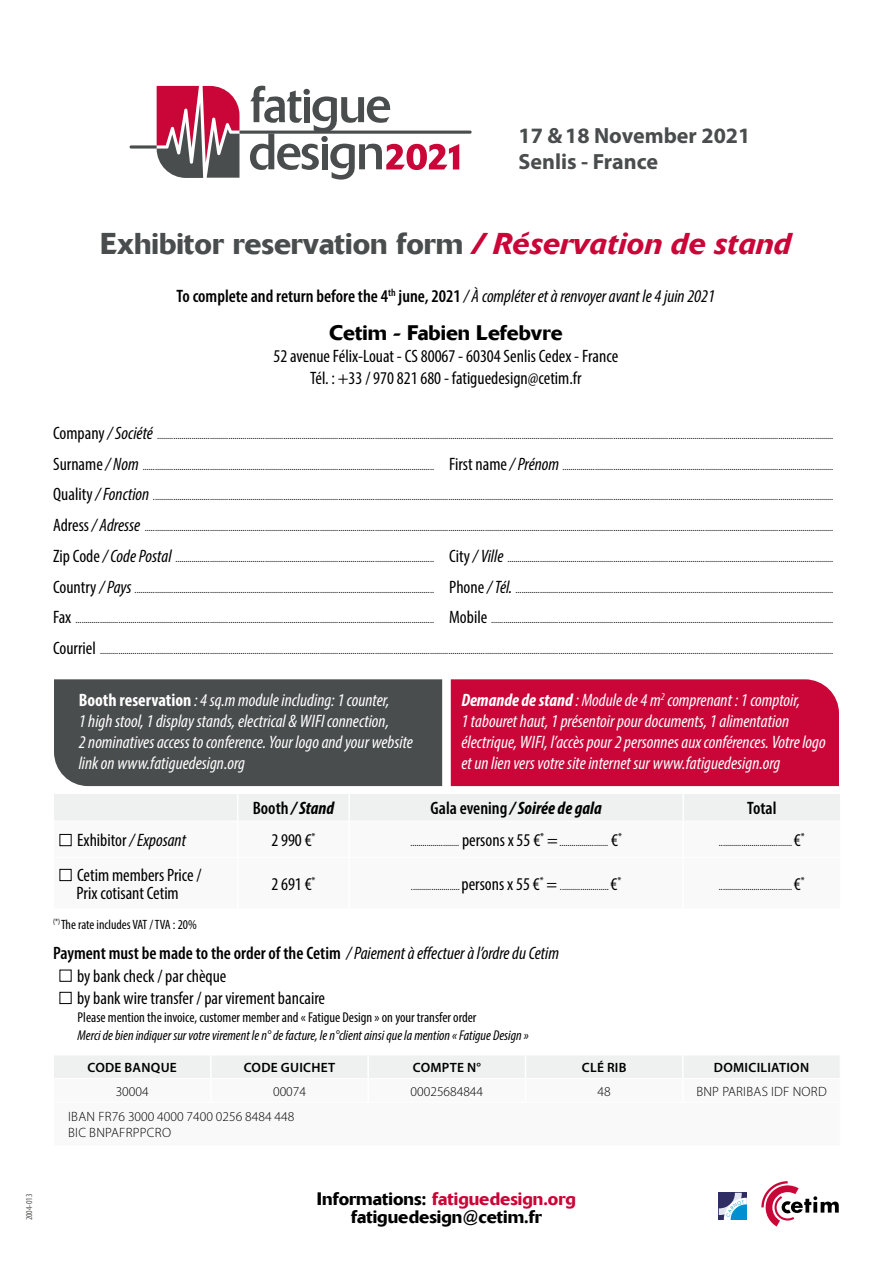
<style>
.page{position:relative;width:893px;height:1263px;background:#fff}
.page>*{position:absolute;margin:0;border:0;box-sizing:border-box;transform-origin:0 0}
.t1{font:500 30px "Delta";color:#4a4d4d}
.t2{font:700 22.05px/25.8px "Myriad Pro";color:#4a4d4d}
.t3{font:500 21px "Delta";color:#000}
.t4{font:italic condensed 18px/21px "Myriad Pro";color:#fff}
.t5{font:condensed 18px/22.2px "Myriad Pro";color:#000}
.t6{font:600 condensed 18px "Myriad Pro";color:#000}
.t7{font:500 18px/18px "Delta";color:#000;text-align:center}
.t8{font:italic 700 condensed 18px "Myriad Pro";color:#000}
.t9{font:italic condensed 14.25px "Myriad Pro";color:#000}
.t10{font:condensed 14.25px "Myriad Pro";color:#000}
.t11{font:300 13.5px/16.2px "Myriad Pro";color:#000}
.t12{font:600 13.5px "Myriad Pro";letter-spacing:.02em;color:#000}
.t13{font:condensed 13.5px "Myriad Pro";color:#000}
.t14{font:300 13.5px "Myriad Pro";letter-spacing:.02em;color:#000}
.t15{font:condensed 10.5px "Myriad Pro";color:#000}
.t16{font:condensed 9px "Myriad Pro";color:#575756}
.s1{font-style:italic;color:#ca0538}
.s2{font-weight:400;font-style:italic}
.s3{font-size:18px}
.s4{font-style:italic;font-size:18px}
.s5{font-weight:700;font-style:normal}
.s6{font-weight:700}
.s7{font-weight:600;font-style:normal}
.s8{font-style:italic}
.s9{font-weight:600}
.s10{color:#ca0538}
</style>
<div class="page">
<div style="left:451px;top:679px;width:388px;height:107px;background:#ca0538"></div>
<div style="left:54px;top:679px;width:388px;height:107px;background:#4a4d4d"></div>
<div style="left:60px;top:970px;width:12px;height:12px;border:1px solid #000"></div>
<div style="left:60px;top:992px;width:12px;height:12px;border:1px solid #000"></div>
<div style="left:54px;top:1056px;width:786px;height:22px;background:#eff0f0"></div>
<div style="left:54px;top:794px;width:786px;height:26px;background:#eff0f0"></div>
<div style="left:60px;top:834px;width:12px;height:12px;border:1px solid #000"></div>
<div style="left:60px;top:869px;width:12px;height:12px;border:1px solid #000"></div>
<svg style="left:130px;top:86px;width:342px;height:94px"></svg>
<svg style="left:719px;top:1193px;width:28px;height:27px"></svg>
<svg style="left:761px;top:1181px;width:78px;height:45px"></svg>
<h2 class="t2" style="left:518px;top:122px;width:233px">17 &amp;18 November 2021<br>Senlis - France</h2>
<h1 class="t1" style="left:100px;top:225px;width:693px">Exhibitor reservation form <span class="s1">/ Réservation de stand</span></h1>
<h3 class="t6" style="left:177px;top:285px;width:540px">To complete and return before the 4<sup>th</sup> june, 2021 <span class="s2">/ À compléter et à renvoyer avant le 4 juin 2021</span></h3>
<h3 class="t3" style="left:329px;top:320px;width:235px">Cetim - Fabien Lefebvre</h3>
<h3 class="t5" style="left:274px;top:345px;width:346px;text-align:center">52 avenue Félix-Louat - CS 80067 - 60304 Senlis Cedex - France<br>Tél. : +33 / 970 821 680 - fatiguedesign@cetim.fr</h3>
<p class="t15" style="left:53px;top:429px;width:782px"><span class="s3">Company</span> <span class="s4">/ Société</span> ............................................................................................................................................................................................................................................................................................................................................</p>
<p class="t15" style="left:53px;top:460px;width:782px"><span class="s3">Surname</span> <span class="s4">/ Nom</span> ............................................................................................................................................... <span class="s3">First name</span> <span class="s4">/ Prénom</span> .....................................................................................................................................</p>
<p class="t15" style="left:53px;top:490px;width:782px"><span class="s3">Quality</span> <span class="s4">/ Fonction</span> ..............................................................................................................................................................................................................................................................................................................................................</p>
<p class="t15" style="left:53px;top:521px;width:782px"><span class="s3">Adress</span> <span class="s4">/ Adresse</span> ..................................................................................................................................................................................................................................................................................................................................................</p>
<p class="t15" style="left:53px;top:552px;width:782px"><span class="s3">Zip Code</span> <span class="s4">/ Code Postal</span> ............................................................................................................................... <span class="s3">City</span> <span class="s4">/ Ville</span> ................................................................................................................................................................</p>
<p class="t15" style="left:53px;top:583px;width:782px"><span class="s3">Country</span> <span class="s4">/ Pays</span> ................................................................................................................................................... <span class="s3">Phone</span> <span class="s4">/ Tél.</span> ............................................................................................................................................................</p>
<p class="t15" style="left:53px;top:613px;width:782px"><span class="s3">Fax</span> ................................................................................................................................................................................ <span class="s3">Mobile</span> ........................................................................................................................................................................</p>
<p class="t15" style="left:53px;top:644px;width:782px"><span class="s3">Courriel</span> ........................................................................................................................................................................................................................................................................................................................................................................</p>
<h3 class="t4" style="left:79px;top:689px;width:336px"><span class="s5">Booth reservation</span> : 4 sq.m module including: 1 counter,<br>1 high stool, 1 display stands, electrical &amp; WIFI connection,<br>2 nominatives access to conference. Your logo and your website link on www.fatiguedesign.org</h3>
<p class="t4" style="left:461px;top:689px;width:366px"><span class="s6">Demande de stand</span> : Module de 4 m<sup>2</sup> comprenant : 1 comptoir,<br>1 tabouret haut, 1 présentoir pour documents, 1 alimentation électrique, WIFI, l’accès pour 2 personnes aux conférences. Votre logo et un lien vers votre site internet sur www.fatiguedesign.org</p>
<h3 class="t8" style="left:253px;top:797px;width:83px"><span class="s7">Booth</span> / Stand</h3>
<h3 class="t8" style="left:431px;top:797px;width:173px"><span class="s7">Gala evening</span> / Soirée de gala</h3>
<h3 class="t6" style="left:747px;top:797px;width:31px">Total</h3>
<h3 class="t5" style="left:77px;top:829px;width:110px">Exhibitor <span class="s8">/ Exposant</span></h3>
<h3 class="t5" style="left:271px;top:829px;width:46px">2 990 €<sup>*</sup></h3>
<p class="t15" style="left:410px;top:836px;width:213px">........................ <span class="s3">persons x 55 €</span>* <span class="s3">=</span> ........................ <span class="s3">€</span>*</p>
<p class="t15" style="left:719px;top:836px;width:87px">.................................... <span class="s3">€</span>*</p>
<h3 class="t5" style="left:77px;top:866px;width:127px;line-height:18px">Cetim members Price /<br>Prix cotisant Cetim</h3>
<h3 class="t5" style="left:271px;top:873px;width:46px">2 691 €<sup>*</sup></h3>
<p class="t15" style="left:411px;top:880px;width:212px">........................ <span class="s3">persons x 55 €</span>* <span class="s3">=</span> ........................ <span class="s3">€</span>*</p>
<p class="t15" style="left:719px;top:880px;width:87px">.................................... <span class="s3">€</span>*</p>
<p class="t13" style="left:53px;top:916px;width:145px"><sup>(*)</sup> The rate includes VAT / TVA : 20%</p>
<h3 class="t5" style="left:77px;top:942px;width:483px;text-indent:-24px"><span class="s9">Payment must be made to the order of the Cetim</span> <span class="s8">/ Paiement à effectuer à l’ordre du Cetim </span>by bank check / par chèque<br>by bank wire transfer / par virement bancaire</h3>
<h3 class="t10" style="left:78px;top:1008px;width:400px">Please mention the invoice, customer member and « Fatigue Design » on your transfer order</h3>
<h3 class="t9" style="left:78px;top:1026px;width:453px">Merci de bien indiquer sur votre virement le n° de facture, le n°client ainsi que la mention « Fatigue Design »</h3>
<p class="t12" style="left:87px;top:1059px;width:91px">CODE BANQUE</p>
<p class="t12" style="left:244px;top:1059px;width:93px">CODE GUICHET</p>
<p class="t12" style="left:413px;top:1059px;width:70px">COMPTE N°</p>
<p class="t12" style="left:582px;top:1059px;width:46px">CLÉ RIB</p>
<p class="t12" style="left:714px;top:1059px;width:97px">DOMICILIATION</p>
<p class="t11" style="left:116px;top:1083px;width:34px">30004</p>
<p class="t11" style="left:273px;top:1083px;width:34px">00074</p>
<p class="t11" style="left:411px;top:1083px;width:74px">00025684844</p>
<p class="t11" style="left:598px;top:1083px;width:15px">48</p>
<p class="t14" style="left:696px;top:1083px;width:132px">BNP PARIBAS IDF NORD</p>
<p class="t11" style="left:68px;top:1108px;width:228px">IBAN FR76 3000 4000 7400 0256 8484 448<br>BIC BNPAFRPPCRO</p>
<p class="t16" style="left:24px;top:1220px;width:28px;rotate:-90deg">2004-013</p>
<h3 class="t7" style="left:317px;top:1189px;width:261px">Informations: <span class="s10">fatiguedesign.org </span>fatiguedesign@cetim.fr</h3>
</div>
